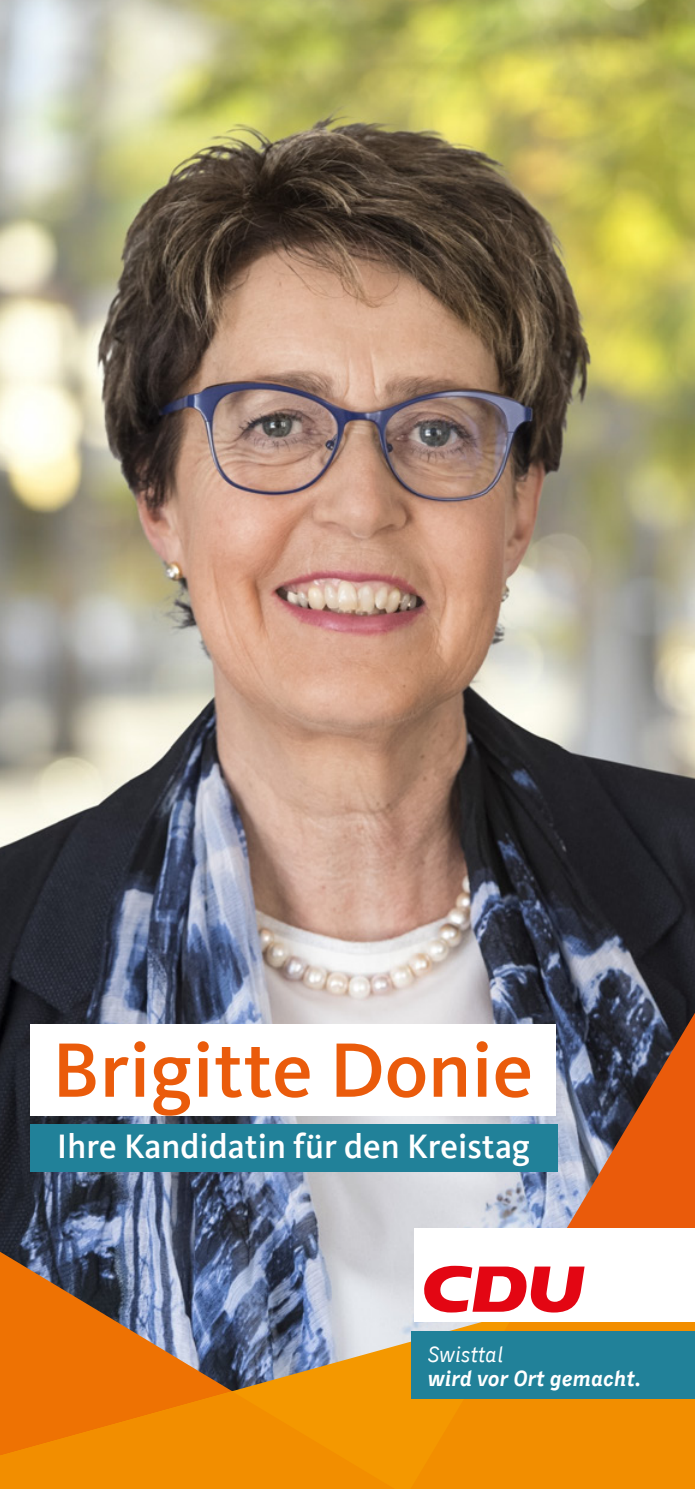
<style>
.page{position:relative;width:695px;height:1489px;background:#fff}
.page>*{position:absolute;margin:0;border:0;box-sizing:border-box;transform-origin:0 0}
.t1{font:79.75px "CDU Kievit Tab";color:#ea5b0b}
.t2{font:34.75px "CDU Kievit Tab";color:#fff}
.t3{font:italic 700 22.25px/24.2px "CDU Skopex";color:#fff}
.s1{font-weight:400}
</style>
<div class="page">
<img style="left:0;top:0;width:694px;height:1262px">
<svg style="left:0;top:1251px;width:395px;height:11px;background:#6b7389"></svg>
<svg style="left:0;top:1262px;width:410px;height:226px;background:#ad8664"></svg>
<svg style="left:411px;top:1012px;width:283px;height:250px;background:#a47a6c"></svg>
<svg style="left:410px;top:1262px;width:284px;height:226px;background:#ed910b"></svg>
<svg style="left:0;top:1391px;width:395px;height:97px;background:#f18a00"></svg>
<div style="left:30px;top:1024px;width:525px;height:92px;background:#fff"></div>
<div style="left:30px;top:1124px;width:527px;height:47px;background:#218199"></div>
<div style="left:414px;top:1228px;width:280px;height:93px;background:#fff"></div>
<svg style="left:424px;top:1265px;width:160px;height:47px"></svg>
<div style="left:412px;top:1330px;width:282px;height:67px;background:#218199"></div>
<p class="t1" style="left:52px;top:1024px;width:482px">Brigitte Donie</p>
<p class="t2" style="left:57px;top:1126px;width:474px">Ihre Kandidatin für den Kreistag</p>
<p class="t3" style="left:428px;top:1341px;width:215px"><span class="s1">Swisttal<br></span>wird vor Ort gemacht.</p>
</div>
